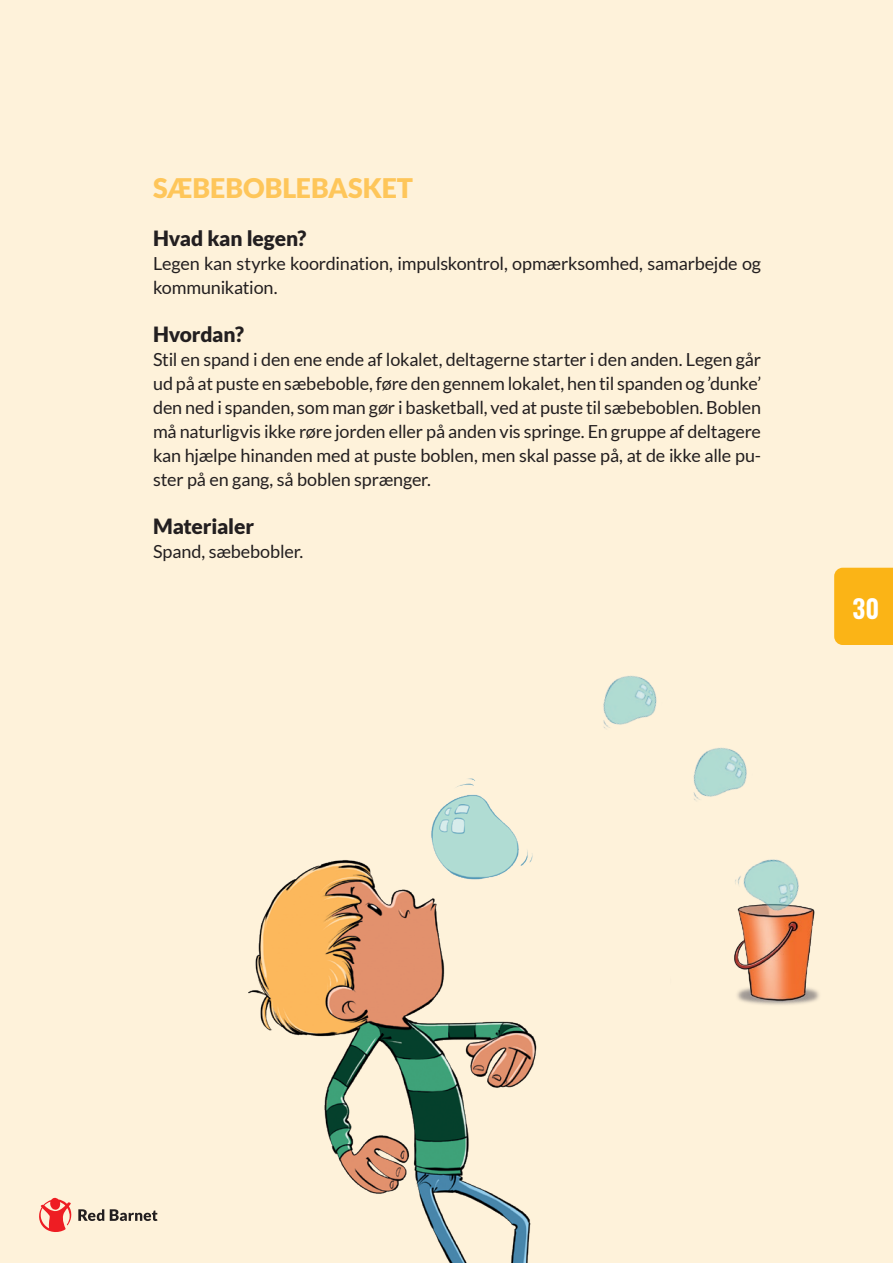
<style>
.page{position:relative;width:893px;height:1263px;background:#fef2da}
.page>*{position:absolute;margin:0;border:0;box-sizing:border-box;transform-origin:0 0}
.t1{font:900 27px "Lato";color:#fec65a}
.t2{font:600 25.5px "Oswald";color:#fff}
.t3{font:900 21px "Lato";letter-spacing:-.01em;color:#231f20}
.t4{font:18px/24px "Lato";letter-spacing:-.01em;color:#231f20}
</style>
<div class="page">
<svg style="left:110px;top:1209px;width:48px;height:12px"></svg>
<svg style="left:39px;top:1198px;width:65px;height:34px"></svg>
<img style="left:249px;top:778px;width:288px;height:485px">
<img style="left:734px;top:908px;width:85px;height:97px">
<img style="left:734px;top:859px;width:77px;height:66px">
<img style="left:603px;top:675px;width:54px;height:54px">
<img style="left:693px;top:747px;width:54px;height:54px">
<div style="left:834px;top:568px;width:59px;height:77px;background:#fbb416"></div>
<h1 class="t1" style="left:153px;top:172px;width:261px">SÆBEBOBLEBASKET</h1>
<p class="t3" style="left:153px;top:226px;width:155px">Hvad kan legen?</p>
<p class="t4" style="left:153px;top:251px;width:610px">Legen kan styrke koordination, impulskontrol, opmærksomhed, samarbejde og kommunikation.</p>
<p class="t3" style="left:153px;top:322px;width:92px">Hvordan?</p>
<p class="t4" style="left:153px;top:347px;width:610px;text-align:justify">Stil en spand i den ene ende af lokalet, deltagerne starter i den anden. Legen går ud på at puste en sæbeboble, føre den gennem lokalet, hen til spanden og ’dunke’ den ned i spanden, som man gør i basketball, ved at puste til sæbeboblen. Boblen må naturligvis ikke røre jorden eller på anden vis springe. En gruppe af deltagere kan hjælpe hinanden med at puste boblen, men skal passe på, at de ikke alle pu&shy;ster på en gang, så boblen sprænger.</p>
<p class="t3" style="left:153px;top:514px;width:102px">Materialer</p>
<p class="t4" style="left:153px;top:539px;width:152px">Spand, sæbebobler.</p>
<h2 class="t2" style="left:853px;top:586px;width:28px">30</h2>
</div>
